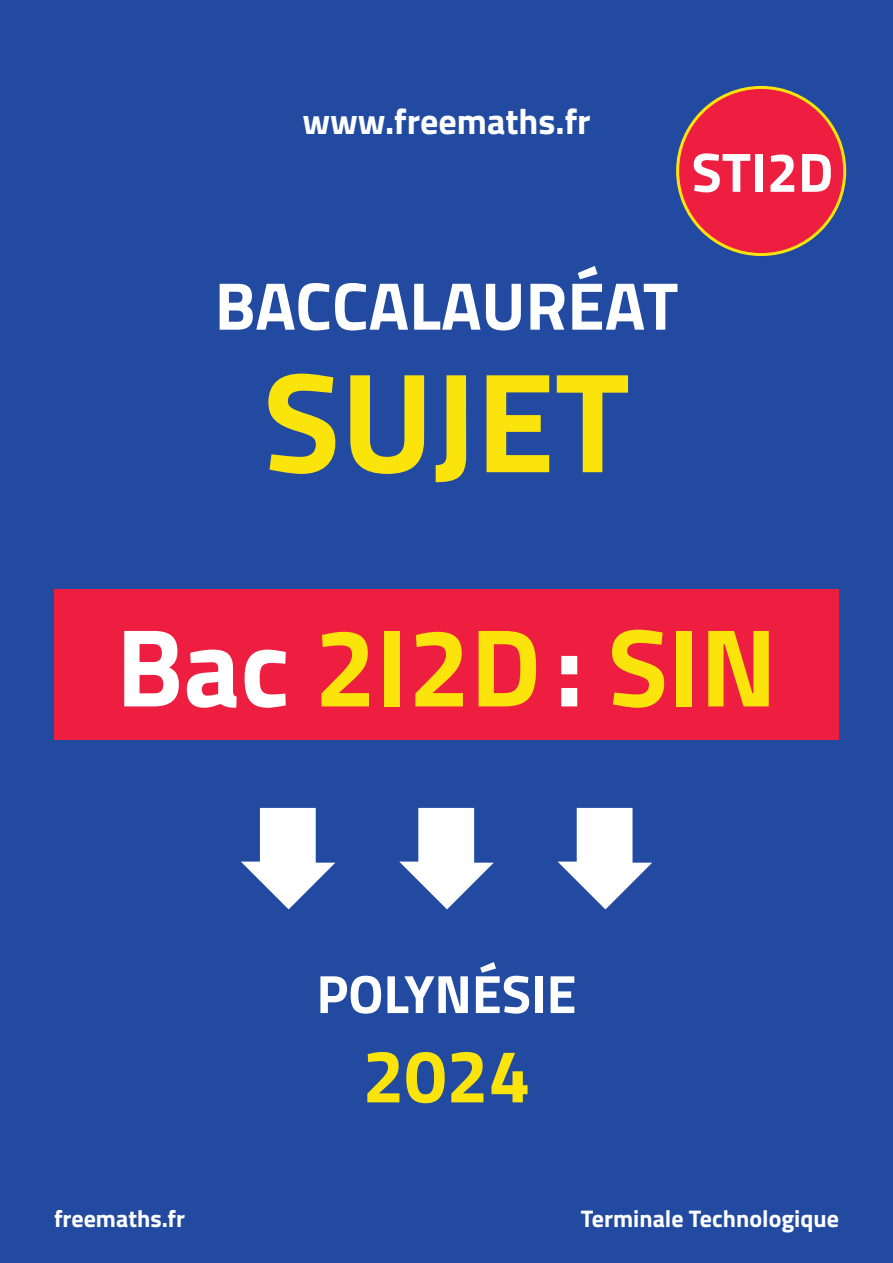
<style>
.page{position:relative;width:893px;height:1263px;background:#214aa0}
.page>*{position:absolute;margin:0;border:0;box-sizing:border-box;transform-origin:0 0}
.t1{font:700 142.5px "Titillium";color:#fbe30c}
.t2{font:700 111px "Titillium";color:#fbe30c}
.t3{font:700 75px "Titillium";color:#fbe30c}
.t4{font:700 67.5px "Titillium";color:#fff}
.t5{font:700 55.5px "Titillium";color:#fff}
.t6{font:700 54px "Titillium";color:#fff}
.t7{font:700 36px "Titillium";color:#fff}
.t8{font:700 24px "Titillium";color:#fff}
.s1{color:#fff}
</style>
<div class="page">
<svg style="left:241px;top:808px;width:94px;height:101px"></svg>
<svg style="left:399px;top:808px;width:95px;height:101px"></svg>
<svg style="left:558px;top:808px;width:94px;height:101px"></svg>
<div style="left:54px;top:589px;width:785px;height:151px;background:#ed1e40"></div>
<div style="left:678px;top:87px;width:167px;height:168px;background:#ed1e40;border-radius:50%"></div>
<h3 class="t7" style="left:302px;top:94px;width:290px">www.freemaths.fr</h3>
<h3 class="t5" style="left:692px;top:130px;width:143px">STI2D</h3>
<h3 class="t4" style="left:215px;top:254px;width:465px">BACCALAURÉAT</h3>
<h1 class="t1" style="left:263px;top:313px;width:368px">SUJET</h1>
<h2 class="t2" style="left:116px;top:583px;width:662px"><span class="s1">Bac</span> 2I2D<span class="s1">:</span> SIN</h2>
<p class="t6" style="left:316px;top:953px;width:262px">POLYNÉSIE</p>
<h3 class="t3" style="left:362px;top:1019px;width:169px">2024</h3>
<p class="t8" style="left:54px;top:1200px;width:133px">freemaths.fr</p>
<p class="t8" style="left:581px;top:1200px;width:260px">Terminale Technologique</p>
</div>
